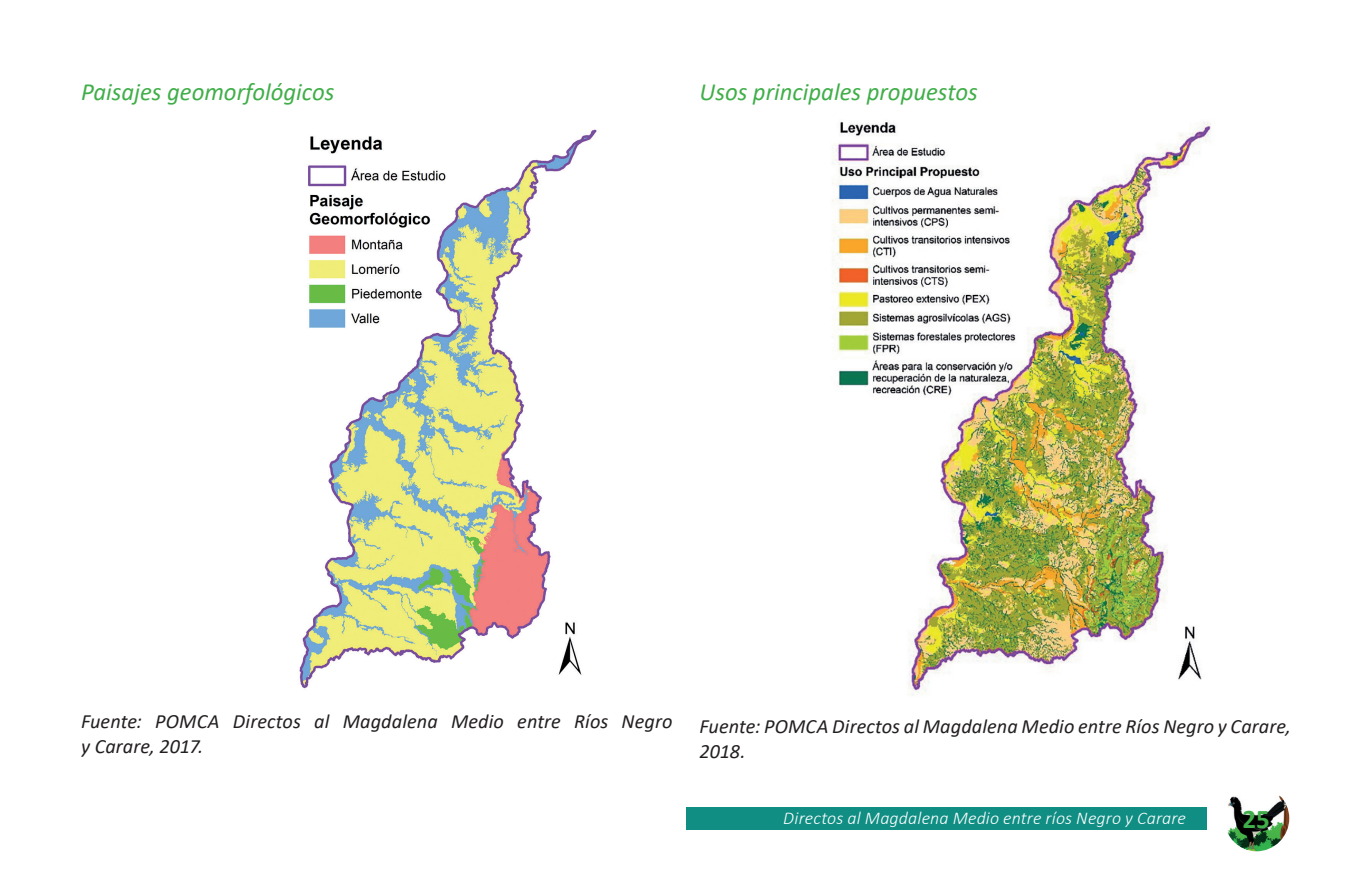
<style>
.page{position:relative;width:1372px;height:893px;background:#fff}
.page>*{position:absolute;margin:0;border:0;box-sizing:border-box;transform-origin:0 0}
.t1{font:700 27px "Calibri";color:#40ae49}
.t2{font:italic 24.75px "Calibri";color:#40ae49}
.t3{font:italic 20.25px/24.8px "Calibri";letter-spacing:.005em;color:#231f20}
.t4{font:italic 300 18px "Calibri";letter-spacing:.01em;color:#fff}
</style>
<div class="page">
<img style="left:299px;top:129px;width:298px;height:560px">
<img style="left:831px;top:122px;width:380px;height:573px">
<div style="left:686px;top:807px;width:519px;height:23px;background:#108e84"></div>
<img style="left:1227px;top:795px;width:60px;height:55px">
<div style="left:1221px;top:784px;width:69px;height:69px;border:2px solid #fff;border-radius:50%"></div>
<p class="t2" style="left:81px;top:74px;width:255px">Paisajes geomorfológicos</p>
<p class="t2" style="left:699px;top:74px;width:280px">Usos principales propuestos</p>
<p class="t3" style="left:81px;top:708px;width:593px">Fuente: POMCA Directos al Magdalena Medio entre Ríos Negro y Carare, 2017.</p>
<p class="t3" style="left:699px;top:713px;width:593px">Fuente: POMCA Directos al Magdalena Medio entre Ríos Negro y Carare,<br>2018.</p>
<p class="t4" style="left:783px;top:806px;width:404px">Directos al Magdalena Medio entre ríos Negro y Carare</p>
<h1 class="t1" style="left:1242px;top:800px;width:29px">25</h1>
</div>
